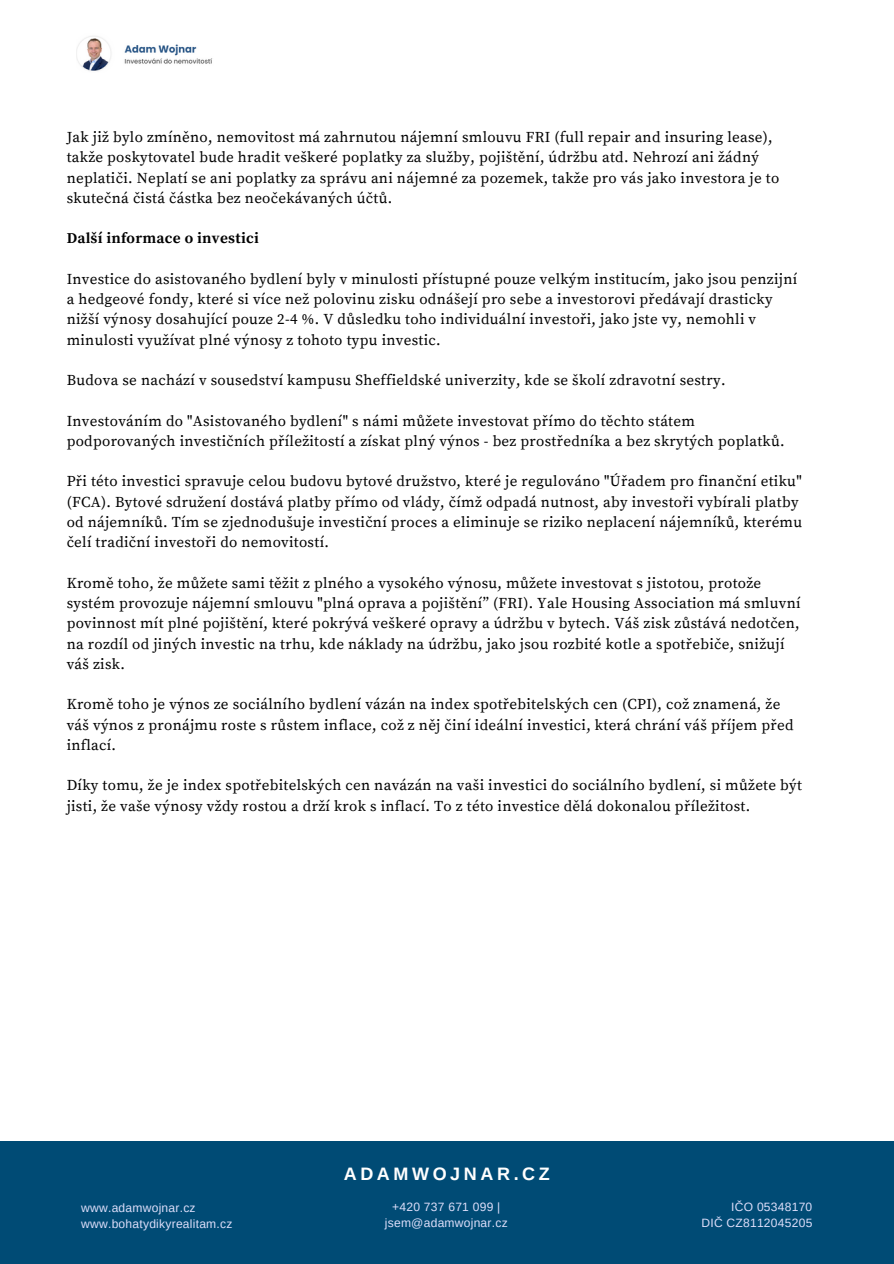
<style>
.page{position:relative;width:894px;height:1264px;background:#fff}
.page>*{position:absolute;margin:0;border:0;box-sizing:border-box;transform-origin:0 0}
.t1{font:700 18px "Arimo";letter-spacing:.2em;color:#fff}
.t2{font:15px/20.2px "Source Serif Pro";letter-spacing:.02em;color:#000}
.t3{font:700 15px "Source Serif Pro";letter-spacing:.02em;color:#000}
.t4{font:12px/16px "Arimo";letter-spacing:.02em;color:#dddefa}
</style>
<div class="page">
<div style="left:0;top:1141px;width:893px;height:122px;background:#004b75"></div>
<img style="left:77px;top:36px;width:136px;height:35px">
<p class="t2" style="left:67px;top:127px;width:714px">Jak již bylo zmíněno, nemovitost má zahrnutou nájemní smlouvu FRI (full repair and insuring lease), takže poskytovatel bude hradit veškeré poplatky za služby, pojištění, údržbu atd. Nehrozí ani žádný neplatiči. Neplatí se ani poplatky za správu ani nájemné za pozemek, takže pro vás jako investora je to skutečná čistá částka bez neočekávaných účtů.</p>
<p class="t3" style="left:67px;top:229px;width:193px">Další informace o investici</p>
<p class="t2" style="left:67px;top:269px;width:731px">Investice do asistovaného bydlení byly v minulosti přístupné pouze velkým institucím, jako jsou penzijní a hedgeové fondy, které si více než polovinu zisku odnášejí pro sebe a investorovi předávají drasticky nižší výnosy dosahující pouze 2-4 %. V důsledku toho individuální investoři, jako jste vy, nemohli v minulosti využívat plné výnosy z tohoto typu investic.</p>
<p class="t2" style="left:67px;top:370px;width:660px">Budova se nachází v sousedství kampusu Sheffieldské univerzity, kde se školí zdravotní sestry.</p>
<p class="t2" style="left:67px;top:411px;width:719px">Investováním do "Asistovaného bydlení" s námi můžete investovat přímo do těchto státem podporovaných investičních příležitostí a získat plný výnos - bez prostředníka a bez skrytých poplatků.</p>
<p class="t2" style="left:67px;top:472px;width:736px">Při této investici spravuje celou budovu bytové družstvo, které je regulováno "Úřadem pro finanční etiku" (FCA). Bytové sdružení dostává platby přímo od vlády, čímž odpadá nutnost, aby investoři vybírali platby od nájemníků. Tím se zjednodušuje investiční proces a eliminuje se riziko neplacení nájemníků, kterému čelí tradiční investoři do nemovitostí.</p>
<p class="t2" style="left:67px;top:573px;width:735px">Kromě toho, že můžete sami těžit z plného a vysokého výnosu, můžete investovat s jistotou, protože systém provozuje nájemní smlouvu "plná oprava a pojištění” (FRI). Yale Housing Association má smluvní povinnost mít plné pojištění, které pokrývá veškeré opravy a údržbu v bytech. Váš zisk zůstává nedotčen, na rozdíl od jiných investic na trhu, kde náklady na údržbu, jako jsou rozbité kotle a spotřebiče, snižují váš zisk.</p>
<p class="t2" style="left:67px;top:694px;width:728px">Kromě toho je výnos ze sociálního bydlení vázán na index spotřebitelských cen (CPI), což znamená, že váš výnos z pronájmu roste s růstem inflace, což z něj činí ideální investici, která chrání váš příjem před inflací.</p>
<p class="t2" style="left:67px;top:775px;width:736px">Díky tomu, že je index spotřebitelských cen navázán na vaši investici do sociálního bydlení, si můžete být jisti, že vaše výnosy vždy rostou a drží krok s inflací. To z této investice dělá dokonalou příležitost.</p>
<p class="t1" style="left:343px;top:1163px;width:207px">ADAMWOJNAR.CZ</p>
<p class="t4" style="left:81px;top:1200px;width:153px">www.adamwojnar.cz www.bohatydikyrealitam.cz</p>
<p class="t4" style="left:385px;top:1199px;width:124px;text-align:center">+420 737 671 099 | jsem@adamwojnar.cz</p>
<p class="t4" style="left:701px;top:1199px;width:112px;text-align:right">IČO 05348170<br>DIČ CZ8112045205</p>
</div>
